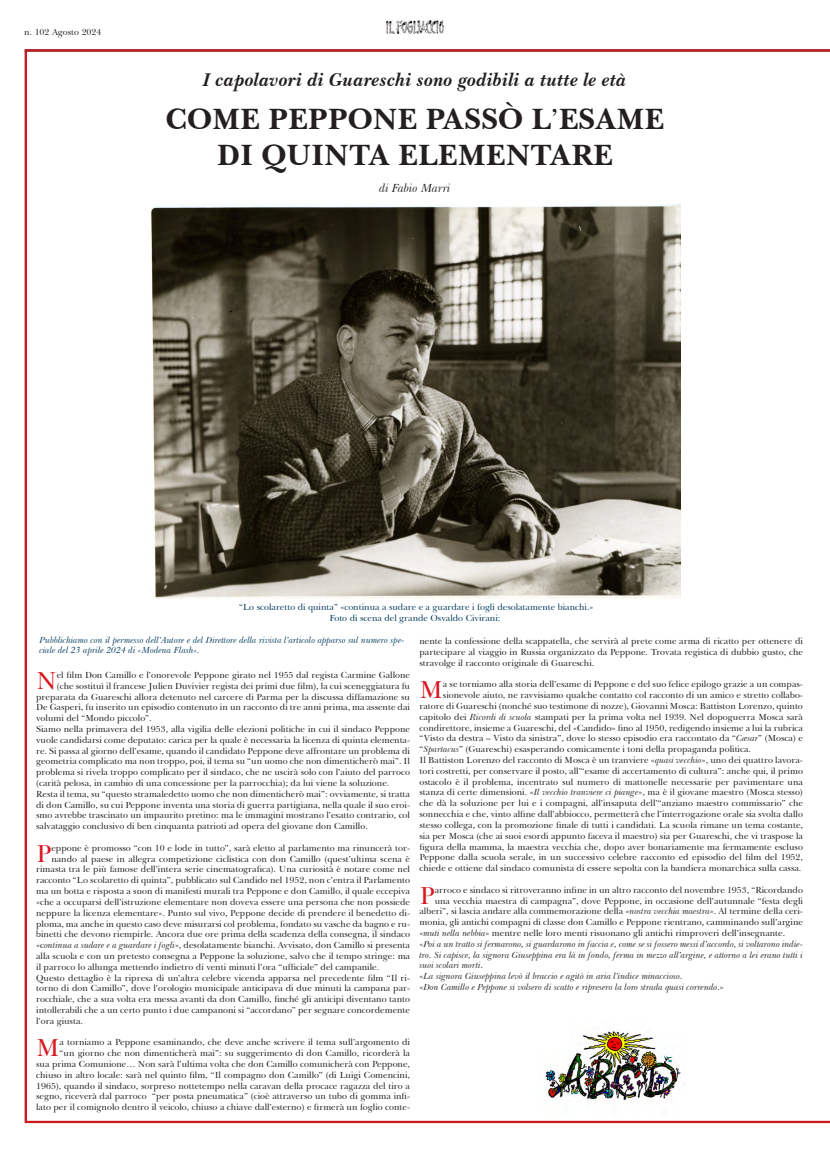
<style>
.page{position:relative;width:830px;height:1149px;background:#fff}
.page>*{position:absolute;margin:0;border:0;box-sizing:border-box;transform-origin:0 0}
.t1{font:700 30px "Baskerville BT";color:#231f20}
.t2{font:25.05px "Baskerville BT";color:#d91821}
.t3{font:italic 700 18.75px "Baskerville BT";color:#231f20}
.t4{font:italic 12px "Baskerville BT";color:#231f20}
.t5{font:9px/10.8px "Baskerville BT";color:#231f20;text-align:justify}
.t6{font:italic 9px/10.8px "Baskerville BT";color:#231f20;text-align:justify}
.t7{font:italic 9px/10.8px "Baskerville BT";color:#003b5d}
.t8{font:9px "Baskerville BT";color:#003b5d}
.s1{font-weight:400}
.s2{font-style:italic}
.s3{font-style:normal}
</style>
<div class="page">
<img style="left:385px;top:21px;width:59px;height:13px">
<img style="left:151px;top:204px;width:529px;height:394px">
<hr style="left:27px;top:1120px;width:802px;height:2px;background:#cd191f">
<hr style="left:25px;top:50px;width:2px;height:1072px;background:#cd191f">
<hr style="left:25px;top:49px;width:804px;height:3px;background:#cd191f">
<img style="left:544px;top:1030px;width:141px;height:71px">
<p class="t5" style="left:24px;top:26px;width:79px">n. 102 Agosto 2024</p>
<p class="t3" style="left:203px;top:67px;width:424px">I capolavori di Guareschi sono godibili a tutte le età</p>
<p class="t1" style="left:165px;top:98px;width:500px">COME PEPPONE PASSÒ L<span class="s1">’</span>ESAME</p>
<p class="t1" style="left:217px;top:134px;width:397px">DI QUINTA ELEMENTARE</p>
<p class="t4" style="left:379px;top:180px;width:73px">di Fabio Marri</p>
<p class="t8" style="left:239px;top:601px;width:356px">“Lo scolaretto di quinta” «continua a sudare e a guardare i fogli desolatamente bianchi.»</p>
<p class="t8" style="left:329px;top:611px;width:173px">Foto di scena del grande Osvaldo Civirani:</p>
<p class="t7" style="left:39px;top:633px;width:366px">Pubblichiamo con il permesso dell’Autore e del Direttore della rivista l’articolo apparso sul numero spe&shy;ciale del 23 aprile 2024 di «Modena Flash».</p>
<p class="t2" style="left:36px;top:662px;width:22px">N</p>
<p class="t5" style="left:57px;top:669px;width:354px">el film Don Camillo e l’onorevole Peppone girato nel 1955 dal regista Carmine Gallone</p>
<p class="t5" style="left:57px;top:679px;width:354px">(che sostituì il francese Julien Duvivier regista dei primi due film), la cui sceneggiatura fu</p>
<p class="t5" style="left:36px;top:690px;width:375px">preparata da Guareschi allora detenuto nel carcere di Parma per la discussa diffamazione su</p>
<p class="t5" style="left:36px;top:701px;width:375px">De Gasperi, fu inserito un episodio contenuto in un racconto di tre anni prima, ma assente dai</p>
<p class="t5" style="left:36px;top:712px;width:117px">volumi del “Mondo piccolo”.</p>
<p class="t5" style="left:36px;top:723px;width:375px">Siamo nella primavera del 1953, alla vigilia delle elezioni politiche in cui il sindaco Peppone vuole candidarsi come deputato: carica per la quale è necessaria la licenza di quinta elementa&shy;re. Si passa al giorno dell’esame, quando il candidato Peppone deve affrontare un problema di geometria complicato ma non troppo, poi, il tema su “un uomo che non dimenticherò mai”. Il problema si rivela troppo complicato per il sindaco, che ne uscirà solo con l’aiuto del parroco (carità pelosa, in cambio di una concessione per la parrocchia); da lui viene la soluzione.</p>
<p class="t5" style="left:36px;top:787px;width:375px">Resta il tema, su “questo stramaledetto uomo che non dimenticherò mai”: ovviamente, si tratta di don Camillo, su cui Peppone inventa una storia di guerra partigiana, nella quale il suo eroi&shy;smo avrebbe trascinato un impaurito pretino: ma le immagini mostrano l’esatto contrario, col salvataggio conclusivo di ben cinquanta patrioti ad opera del giovane don Camillo.</p>
<p class="t2" style="left:36px;top:835px;width:17px">P</p>
<p class="t5" style="left:51px;top:841px;width:360px">eppone è promosso “con 10 e lode in tutto”, sarà eletto al parlamento ma rinuncerà tor-</p>
<p class="t5" style="left:51px;top:852px;width:360px">nando al paese in allegra competizione ciclistica con don Camillo (quest’ultima scena è</p>
<p class="t5" style="left:36px;top:863px;width:375px">rimasta tra le più famose dell’intera serie cinematografica). Una curiosità è notare come nel</p>
<p class="t5" style="left:36px;top:874px;width:375px">racconto “Lo scolaretto di quinta”, pubblicato sul Candido nel 1952, non c’entra il Parlamento</p>
<p class="t5" style="left:36px;top:885px;width:375px">ma un botta e risposta a suon di manifesti murali tra Peppone e don Camillo, il quale eccepiva</p>
<p class="t5" style="left:36px;top:895px;width:375px">«che a occuparsi dell’istruzione elementare non doveva essere una persona che non possiede</p>
<p class="t5" style="left:36px;top:906px;width:375px">neppure la licenza elementare». Punto sul vivo, Peppone decide di prendere il benedetto di-</p>
<p class="t5" style="left:36px;top:917px;width:375px">ploma, ma anche in questo caso deve misurarsi col problema, fondato su vasche da bagno e ru-</p>
<p class="t5" style="left:36px;top:928px;width:375px">binetti che devono riempirle. Ancora due ore prima della scadenza della consegna, il sindaco</p>
<p class="t5" style="left:36px;top:939px;width:375px">«c<span class="s2">ontinua a sudare e a guardare i fogli</span>», desolatamente bianchi. Avvisato, don Camillo si presenta</p>
<p class="t5" style="left:36px;top:949px;width:375px">alla scuola e con un pretesto consegna a Peppone la soluzione, salvo che il tempo stringe: ma</p>
<p class="t5" style="left:36px;top:960px;width:344px">il parroco lo allunga mettendo indietro di venti minuti l’ora “ufficiale” del campanile.</p>
<p class="t5" style="left:36px;top:971px;width:375px">Questo dettaglio è la ripresa di un’altra celebre vicenda apparsa nel precedente film “Il ri&shy;torno di don Camillo”, dove l’orologio municipale anticipava di due minuti la campana par&shy;rocchiale, che a sua volta era messa avanti da don Camillo, finché gli anticipi diventano tanto intollerabili che a un certo punto i due campanoni si “accordano” per segnare concordemente l’ora giusta.</p>
<p class="t2" style="left:36px;top:1030px;width:25px">M</p>
<p class="t5" style="left:36px;top:1036px;width:375px;text-align:right">a torniamo a Peppone esaminando, che deve anche scrivere il tema sull’argomento di<br>“un giorno che non dimenticherà mai”: su suggerimento di don Camillo, ricorderà la<br>sua prima Comunione… Non sarà l’ultima volta che don Camillo comunicherà con Peppone, chiuso in altro locale: sarà nel quinto film, “Il compagno don Camillo” (di Luigi Comencini, 1965), quando il sindaco, sorpreso nottetempo nella caravan della procace ragazza del tiro a segno, riceverà dal parroco “per posta pneumatica” (cioè attraverso un tubo di gomma infi&shy;lato per il comignolo dentro il veicolo, chiuso a chiave dall’esterno) e firmerà un foglio conte-</p>
<p class="t5" style="left:419px;top:635px;width:385px">nente la confessione della scappatella, che servirà al prete come arma di ricatto per ottenere di partecipare al viaggio in Russia organizzato da Peppone. Trovata registica di dubbio gusto, che stravolge il racconto originale di Guareschi.</p>
<p class="t2" style="left:419px;top:672px;width:25px">M</p>
<p class="t5" style="left:442px;top:678px;width:361px">a se torniamo alla storia dell’esame di Peppone e del suo felice epilogo grazie a un compas-</p>
<p class="t5" style="left:442px;top:689px;width:361px">sionevole aiuto, ne ravvisiamo qualche contatto col racconto di un amico e stretto collabo-</p>
<p class="t5" style="left:419px;top:700px;width:385px">ratore di Guareschi (nonché suo testimone di nozze), Giovanni Mosca: Battiston Lorenzo, quinto</p>
<p class="t5" style="left:419px;top:710px;width:385px">capitolo dei <span class="s2">Ricordi di scuola</span> stampati per la prima volta nel 1939. Nel dopoguerra Mosca sarà</p>
<p class="t5" style="left:419px;top:721px;width:385px">condirettore, insieme a Guareschi, del «Candido» fino al 1950, redigendo insieme a lui la rubrica</p>
<p class="t5" style="left:419px;top:732px;width:385px">“Visto da destra – Visto da sinistra”, dove lo stesso episodio era raccontato da “<span class="s2">Cæsar</span>” (Mosca) e</p>
<p class="t5" style="left:419px;top:743px;width:333px">“<span class="s2">Spartacus</span>” (Guareschi) esasperando comicamente i toni della propaganda politica.</p>
<p class="t5" style="left:419px;top:754px;width:385px">Il Battiston Lorenzo del racconto di Mosca è un tranviere «<span class="s2">quasi vecchio</span>», uno dei quattro lavora&shy;tori costretti, per conservare il posto, all’“esame di accertamento di cultura”: anche qui, il primo ostacolo è il problema, incentrato sul numero di mattonelle necessarie per pavimentare una stanza di certe dimensioni. «<span class="s2">Il vecchio tranviere ci piange</span>», ma è il giovane maestro (Mosca stesso) che dà la soluzione per lui e i compagni, all’insaputa dell’“anziano maestro commissario” che sonnecchia e che, vinto alfine dall’abbiocco, permetterà che l’interrogazione orale sia svolta dallo stesso collega, con la promozione finale di tutti i candidati. La scuola rimane un tema costante, sia per Mosca (che ai suoi esordi appunto faceva il maestro) sia per Guareschi, che vi traspose la figura della mamma, la maestra vecchia che, dopo aver bonariamente ma fermamente escluso Peppone dalla scuola serale, in un successivo celebre racconto ed episodio del film del 1952, chiede e ottiene dal sindaco comunista di essere sepolta con la bandiera monarchica sulla cassa.</p>
<p class="t2" style="left:419px;top:877px;width:17px">P</p>
<p class="t5" style="left:434px;top:883px;width:369px">arroco e sindaco si ritroveranno infine in un altro racconto del novembre 1953, “Ricordando</p>
<p class="t5" style="left:434px;top:894px;width:369px">una vecchia maestra di campagna”, dove Peppone, in occasione dell’autunnale “festa degli</p>
<p class="t5" style="left:419px;top:905px;width:385px">alberi”, si lascia andare alla commemorazione della »<span class="s2">nostra vecchia maestra</span>». Al termine della ceri-</p>
<p class="t5" style="left:419px;top:916px;width:385px">monia, gli antichi compagni di classe don Camillo e Peppone rientrano, camminando sull’argine</p>
<p class="t5" style="left:419px;top:926px;width:367px">«<span class="s2">muti nella nebbia</span>» mentre nelle loro menti risuonano gli antichi rimproveri dell’insegnante.</p>
<p class="t6" style="left:419px;top:937px;width:385px"><span class="s3">«</span>Poi a un tratto si fermarono, si guardarono in faccia e, come se si fossero messi d’accordo, si voltarono indie&shy;tro. Si capisce, la signora Giuseppina era là in fondo, ferma in mezzo all’argine, e attorno a lei erano tutti i suoi scolari morti<span class="s3">.</span></p>
<p class="t6" style="left:419px;top:970px;width:264px"><span class="s3">«</span>La signora Giuseppina levò il braccio e agitò in aria l’indice minaccioso.</p>
<p class="t6" style="left:419px;top:981px;width:306px"><span class="s3">«</span>Don Camillo e Peppone si volsero di scatto e ripresero la loro strada quasi correndo<span class="s3">.»</span></p>
</div>
